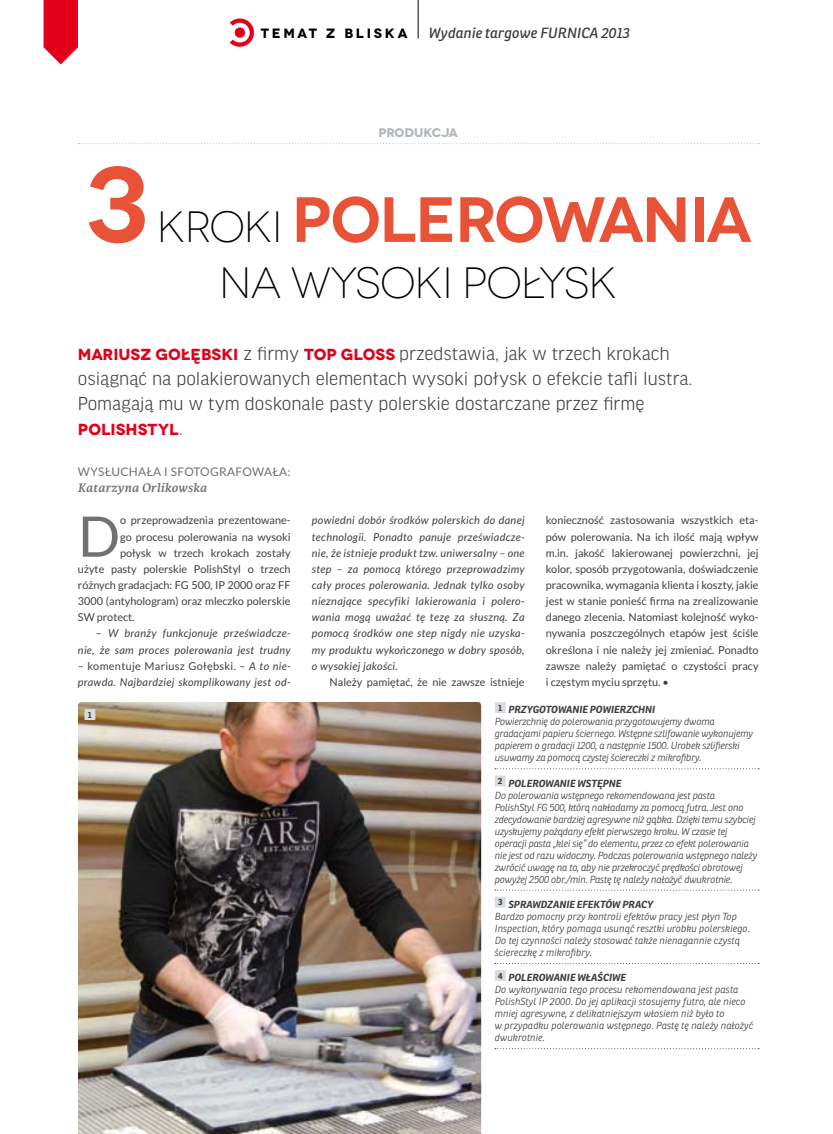
<style>
.page{position:relative;width:833px;height:1134px;background:#fff}
.page>*{position:absolute;margin:0;border:0;box-sizing:border-box;transform-origin:0 0}
.t1{font:600 106.25px "Novecentowide";color:#e85236}
.t2{font:600 63.75px "Novecentowide";letter-spacing:-.035em;color:#e85236}
.t3{font:55.88px "Lato";color:#707173}
.t4{font:300 43.75px "Novecentowide";letter-spacing:-.025em;color:#000}
.t5{font:300 20px/25px "Good Headline Pro";color:#3e3e40}
.t6{font:700 16px "Novecentowide";color:#e2001a}
.t7{font:italic 14.38px "Ronnia";color:#3e3e40}
.t8{font:700 13.5px "Novecentowide";letter-spacing:.2em;color:#000}
.t9{font:italic 700 13.12px "Karmina";letter-spacing:.02em;color:#707173}
.t10{font:700 12.5px "Novecentowide";letter-spacing:-.02em;color:#b1b7bb}
.t11{font:11.88px "Lato";letter-spacing:.025em;color:#707173}
.t12{font:10.88px/16.1px "Lato";color:#3e3e40;text-align:justify}
.t13{font:italic 10.88px/16.1px "Lato";letter-spacing:.03em;color:#3e3e40;text-align:right}
.t14{font:italic 300 10px/12px "Ronnia";letter-spacing:-.02em;color:#3e3e40}
.t15{font:italic 300 10px/12px "Ronnia";color:#3e3e40}
.t16{font:700 8.75px "Ronnia";color:#3e3e40}
.s1{font-weight:300;font-size:43.75px;color:#000}
.s2{font-family:"Novecentowide";font-weight:700;font-size:16px;color:#e2001a}
.s3{font-family:"Good Headline Pro";font-weight:300;font-size:20px;color:#3e3e40}
.s4{font-style:normal}
.s5{font-weight:700}
</style>
<div class="page">
<hr style="left:418px;top:0;width:1px;height:38px;background:#000">
<svg style="left:230px;top:18px;width:24px;height:29px"></svg>
<svg style="left:44px;top:0;width:34px;height:64px"></svg>
<img style="left:78px;top:702px;width:403px;height:432px">
<svg style="left:78px;top:143px;width:681px;height:1px"></svg>
<div style="left:84px;top:709px;width:11px;height:11px;background:#d8dcde"></div>
<svg style="left:495px;top:768px;width:264px;height:1px"></svg>
<svg style="left:495px;top:890px;width:264px;height:1px"></svg>
<svg style="left:495px;top:963px;width:264px;height:1px"></svg>
<svg style="left:495px;top:1048px;width:264px;height:1px"></svg>
<div style="left:495px;top:702px;width:10px;height:11px;background:#d8dcde"></div>
<div style="left:495px;top:775px;width:10px;height:11px;background:#d8dcde"></div>
<div style="left:495px;top:897px;width:10px;height:11px;background:#d8dcde"></div>
<div style="left:495px;top:970px;width:10px;height:11px;background:#d8dcde"></div>
<h3 class="t8" style="left:261px;top:26px;width:148px">TEMAT Z BLISKA</h3>
<h3 class="t7" style="left:428px;top:28px;width:203px">Wydanie targowe FURNICA 2013</h3>
<h1 class="t1" style="left:85px;top:143px;width:65px">3</h1>
<p class="t10" style="left:378px;top:125px;width:81px">PRODUKCJA</p>
<h2 class="t2" style="left:157px;top:183px;width:596px"><span class="s1">KROKI</span> POLEROWANIA</h2>
<h3 class="t4" style="left:219px;top:257px;width:400px">NA WYSOKI POŁYSK</h3>
<h3 class="t5" style="left:78px;top:342px;width:616px"><span class="s2">MARIUSZ GOŁĘBSKI</span> z firmy <span class="s2">TOP GLOSS</span> przedstawia, jak w trzech krokach osiągnąć na polakierowanych elementach wysoki połysk o efekcie tafli lustra.<br>Pomagają mu w tym doskonale pasty polerskie dostarczane przez firmę</h3>
<h3 class="t6" style="left:78px;top:420px;width:106px">POLISHSTYL<span class="s3">.</span></h3>
<p class="t11" style="left:78px;top:467px;width:214px">WYSŁUCHAŁA I SFOTOGRAFOWAŁA:</p>
<h3 class="t9" style="left:78px;top:480px;width:131px">Katarzyna Orlikowska</h3>
<h3 class="t3" style="left:78px;top:516px;width:44px">D</h3>
<p class="t12" style="left:120px;top:513px;width:172px">o przeprowadzenia prezentowane-</p>
<p class="t13" style="left:312px;top:513px;width:214px;text-align:justify">powiedni dobór środków polerskich do danej technologii. Ponadto panuje przeświadcze&shy;nie, że istnieje produkt tzw. uniwersalny – one step – za pomocą którego przeprowadzimy cały proces polerowania. Jednak tylko osoby nieznające specyfiki lakierowania i polero&shy;wania mogą uważać tę tezę za słuszną. Za pomocą środków one step nigdy nie uzyska&shy;my produktu wykończonego w dobry sposób, o wysokiej jakości.</p>
<p class="t12" style="left:330px;top:675px;width:196px">Należy pamiętać, że nie zawsze istnieje</p>
<p class="t12" style="left:546px;top:513px;width:214px">konieczność zastosowania wszystkich eta&shy;pów polerowania. Na ich ilość mają wpływ m.in. jakość lakierowanej powierzchni, jej kolor, sposób przygotowania, doświadczenie pracownika, wymagania klienta i koszty, jakie jest w stanie ponieść firma na zrealizowanie danego zlecenia. Natomiast kolejność wyko&shy;nywania poszczególnych etapów jest ściśle określona i nie należy jej zmieniać. Ponadto zawsze należy pamiętać o czystości pracy i częstym myciu sprzętu. •</p>
<p class="t12" style="left:120px;top:529px;width:172px">go procesu polerowania na wysoki</p>
<p class="t12" style="left:120px;top:546px;width:172px">połysk w trzech krokach zostały</p>
<p class="t12" style="left:78px;top:562px;width:214px">użyte pasty polerskie PolishStyl o trzech</p>
<p class="t12" style="left:78px;top:578px;width:214px">różnych gradacjach: FG 500, IP 2000 oraz FF</p>
<p class="t12" style="left:78px;top:594px;width:214px">3000 (antyhologram) oraz mleczko polerskie</p>
<p class="t12" style="left:78px;top:610px;width:58px">SW protect.</p>
<p class="t13" style="left:78px;top:626px;width:214px"><span class="s4">–</span> W branży funkcjonuje przeświadcze&shy;nie, że sam proces polerowania jest trudny</p>
<p class="t13" style="left:78px;top:659px;width:214px;text-align:left"><span class="s4">– komentuje Mariusz Gołębski. –</span> A to nie&shy;prawda. Najbardziej skomplikowany jest od-</p>
<p class="t16" style="left:88px;top:711px;width:6px">1</p>
<p class="t14" style="left:494px;top:705px;width:260px;text-indent:4px"><sup>1</sup> <span class="s5">PRZYGOTOWANIE POWIERZCHNI<br></span>Powierzchnię do polerowania przygotowujemy dwoma gradacjami papieru ściernego. Wstępne szlifowanie wykonujemy papierem o gradacji 1200, a następnie 1500. Urobek szlifierski usuwamy za pomocą czystej ściereczki z mikrofibry.</p>
<p class="t14" style="left:494px;top:778px;width:264px;text-indent:3px"><sup>2</sup> <span class="s5">POLEROWANIE WSTĘPNE<br></span>Do polerowania wstępnego rekomendowana jest pasta PolishStyl FG 500, którą nakładamy za pomocą futra. Jest ono zdecydowanie bardziej agresywne niż gąbka. Dzięki temu szybciej uzyskujemy pożądany efekt pierwszego kroku. W czasie tej operacji pasta „klei się” do elementu, przez co efekt polerowania nie jest od razu widoczny. Podczas polerowania wstępnego należy zwrócić uwagę na to, aby nie przekroczyć prędkości obrotowej powyżej 2500 obr./min. Pastę tę należy nałożyć dwukrotnie.</p>
<p class="t15" style="left:494px;top:899px;width:257px;text-indent:4px"><sup>3</sup> <span class="s5">SPRAWDZANIE EFEKTÓW PRACY<br></span>Bardzo pomocny przy kontroli efektów pracy jest płyn Top Inspection, który pomaga usunąć resztki urobku polerskiego.<br>Do tej czynności należy stosować także nienagannie czystą ściereczkę z mikrofibry.</p>
<p class="t15" style="left:494px;top:973px;width:260px;text-indent:3px"><sup>4</sup> <span class="s5">POLEROWANIE WŁAŚCIWE<br></span>Do wykonywania tego procesu rekomendowana jest pasta PolishStyl IP 2000. Do jej aplikacji stosujemy futro, ale nieco mniej agresywne, z delikatniejszym włosiem niż było to<br>w przypadku polerowania wstępnego. Pastę tę należy nałożyć dwukrotnie.</p>
</div>
